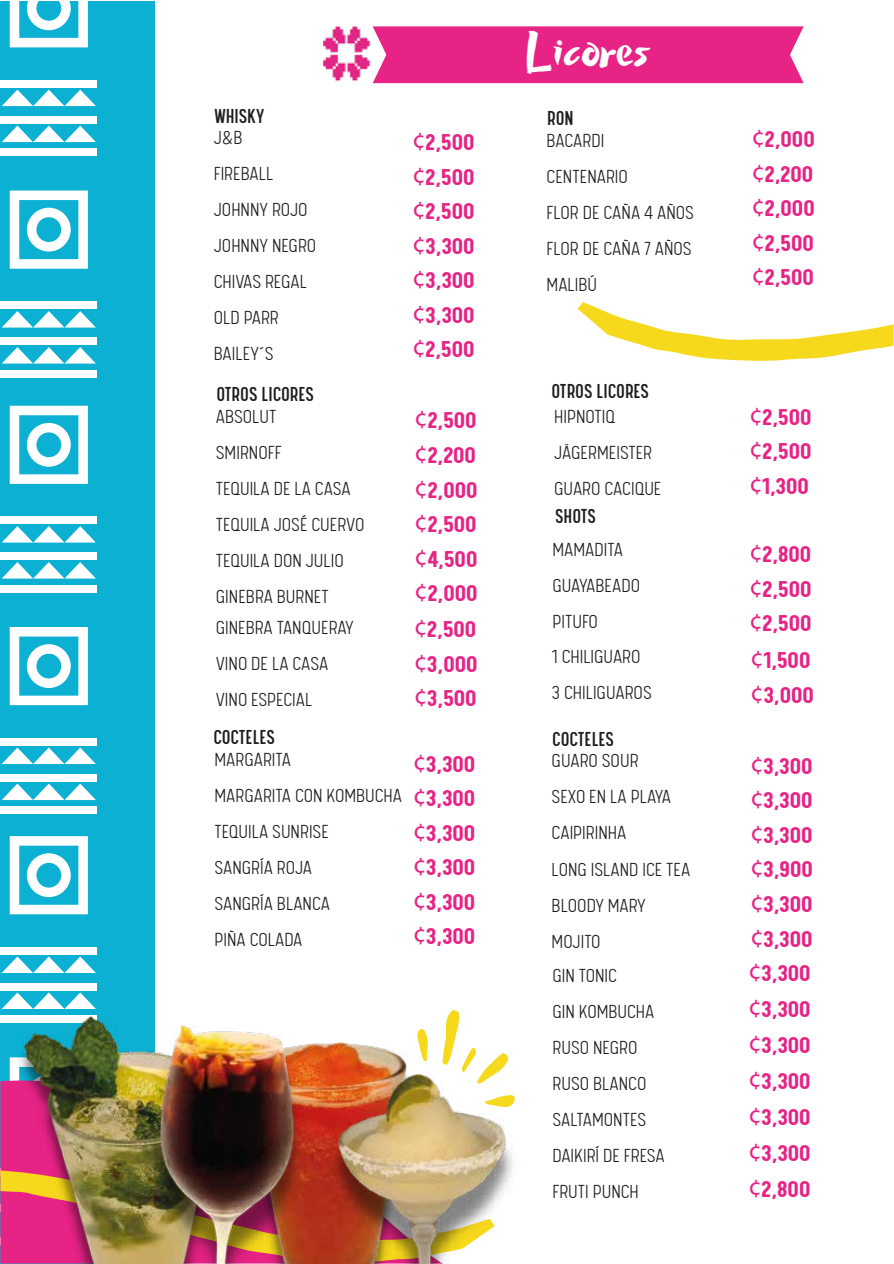
<style>
.page{position:relative;width:894px;height:1264px;background:#fff}
.page>*{position:absolute;margin:0;border:0;box-sizing:border-box;transform-origin:0 0}
.t1{font:48.15px "Beach Resort";color:#fff}
.t2{font:700 25.5px/34.5px "Calps";color:#e72386;text-align:justify}
.t3{font:22.5px "Calps Slim";color:#1d1d1b}
.t4{font:300 21px/36px "Calps";color:#1d1d1b}
.s1{font-family:"Myriad Pro";font-weight:400}
</style>
<div class="page">
<div style="left:0;top:1px;width:154px;height:1262px;background:#0cb0d3"></div>
<svg style="left:10px;top:836px;width:78px;height:78px"></svg>
<div style="left:0;top:983px;width:97px;height:7px;background:#fff"></div>
<div style="left:0;top:1015px;width:97px;height:7px;background:#fff"></div>
<svg style="left:2px;top:992px;width:93px;height:16px"></svg>
<div style="left:0;top:947px;width:97px;height:7px;background:#fff"></div>
<svg style="left:2px;top:956px;width:94px;height:17px"></svg>
<svg style="left:10px;top:627px;width:78px;height:78px"></svg>
<svg style="left:10px;top:406px;width:78px;height:78px"></svg>
<div style="left:0;top:552px;width:97px;height:7px;background:#fff"></div>
<div style="left:0;top:585px;width:97px;height:7px;background:#fff"></div>
<svg style="left:2px;top:562px;width:94px;height:16px"></svg>
<div style="left:0;top:516px;width:97px;height:7px;background:#fff"></div>
<svg style="left:2px;top:526px;width:94px;height:16px"></svg>
<div style="left:0;top:774px;width:97px;height:7px;background:#fff"></div>
<div style="left:0;top:806px;width:97px;height:7px;background:#fff"></div>
<svg style="left:2px;top:783px;width:94px;height:17px"></svg>
<div style="left:0;top:738px;width:97px;height:7px;background:#fff"></div>
<svg style="left:2px;top:747px;width:94px;height:17px"></svg>
<svg style="left:10px;top:190px;width:78px;height:79px"></svg>
<svg style="left:10px;top:1px;width:78px;height:46px"></svg>
<div style="left:0;top:116px;width:97px;height:7px;background:#fff"></div>
<div style="left:0;top:149px;width:97px;height:7px;background:#fff"></div>
<svg style="left:2px;top:126px;width:94px;height:16px"></svg>
<div style="left:0;top:80px;width:97px;height:7px;background:#fff"></div>
<svg style="left:2px;top:90px;width:94px;height:16px"></svg>
<div style="left:0;top:337px;width:97px;height:8px;background:#fff"></div>
<div style="left:0;top:370px;width:97px;height:7px;background:#fff"></div>
<svg style="left:2px;top:347px;width:94px;height:16px"></svg>
<div style="left:0;top:302px;width:97px;height:7px;background:#fff"></div>
<svg style="left:2px;top:311px;width:94px;height:16px"></svg>
<svg style="left:0;top:1022px;width:426px;height:241px"></svg>
<svg style="left:577px;top:302px;width:316px;height:59px"></svg>
<div style="left:373px;top:26px;width:430px;height:57px;background:#e72386"></div>
<img style="left:323px;top:25px;width:50px;height:58px">
<svg style="left:417px;top:1028px;width:11px;height:33px"></svg>
<svg style="left:442px;top:1010px;width:67px;height:64px"></svg>
<svg style="left:0;top:1166px;width:13px;height:96px"></svg>
<img style="left:13px;top:1016px;width:217px;height:247px">
<img style="left:309px;top:1042px;width:107px;height:221px">
<img style="left:146px;top:1025px;width:163px;height:238px">
<img style="left:323px;top:1074px;width:192px;height:189px">
<p class="t3" style="left:214px;top:103px;width:51px">WHISKY</p>
<p class="t4" style="left:214px;top:119px;width:104px">J&amp;B<br>FIREBALL<br>JOHNNY ROJO<br>JOHNNY NEGRO<br>CHIVAS REGAL<br>OLD PARR<br>BAILEY´S</p>
<h1 class="t1" style="left:525px;top:23px;width:127px">Licores</h1>
<p class="t3" style="left:547px;top:106px;width:28px">RON</p>
<p class="t4" style="left:546px;top:122px;width:149px">BACARDI<br>CENTENARIO<br>FLOR DE CAÑA 4 AÑOS<br>FLOR DE CAÑA 7 AÑOS<br>MALIBÚ</p>
<p class="t2" style="left:412px;top:124px;width:64px"><span class="s1">¢</span>2,500 <span class="s1">¢</span>2,500 <span class="s1">¢</span>2,500 <span class="s1">¢</span>3,300 <span class="s1">¢</span>3,300 <span class="s1">¢</span>3,300 <span class="s1">¢</span>2,500</p>
<p class="t2" style="left:751px;top:121px;width:64px"><span class="s1">¢</span>2,000 <span class="s1">¢</span>2,200 <span class="s1">¢</span>2,000 <span class="s1">¢</span>2,500 <span class="s1">¢</span>2,500</p>
<p class="t3" style="left:216px;top:381px;width:99px">OTROS LICORES</p>
<p class="t4" style="left:216px;top:397px;width:150px">ABSOLUT<br>SMIRNOFF<br>TEQUILA DE LA CASA<br>TEQUILA JOSÉ CUERVO<br>TEQUILA DON JULIO<br>GINEBRA BURNET</p>
<p class="t2" style="left:414px;top:402px;width:64px"><span class="s1">¢</span>2,500 <span class="s1">¢</span>2,200 <span class="s1">¢</span>2,000 <span class="s1">¢</span>2,500 <span class="s1">¢</span>4,500 <span class="s1">¢</span>2,000</p>
<p class="t4" style="left:216px;top:609px;width:139px">GINEBRA TANQUERAY<br>VINO DE LA CASA<br>VINO ESPECIAL</p>
<p class="t2" style="left:414px;top:611px;width:65px"><span class="s1">¢</span>2,500 <span class="s1">¢</span>3,000 <span class="s1">¢</span>3,500</p>
<p class="t3" style="left:551px;top:377px;width:99px">OTROS LICORES</p>
<p class="t4" style="left:554px;top:397px;width:109px">HIPNOTIQ<br>JÄGERMEISTER<br>GUARO CACIQUE</p>
<p class="t3" style="left:555px;top:503px;width:42px">SHOTS</p>
<p class="t2" style="left:749px;top:399px;width:63px"><span class="s1">¢</span>2,500 <span class="s1">¢</span>2,500 <span class="s1">¢</span>1,300</p>
<p class="t4" style="left:552px;top:531px;width:89px">MAMADITA<br>GUAYABEADO<br>PITUFO</p>
<p class="t2" style="left:749px;top:536px;width:63px"><span class="s1">¢</span>2,800 <span class="s1">¢</span>2,500 <span class="s1">¢</span>2,500</p>
<p class="t4" style="left:551px;top:637px;width:101px">1 CHILIGUARO<br>3 CHILIGUAROS</p>
<p class="t2" style="left:750px;top:642px;width:65px"><span class="s1">¢</span>1,500 <span class="s1">¢</span>3,000</p>
<p class="t3" style="left:213px;top:724px;width:63px">COCTELES</p>
<p class="t4" style="left:214px;top:740px;width:189px">MARGARITA<br>MARGARITA CON KOMBUCHA<br>TEQUILA SUNRISE<br>SANGRÍA ROJA<br>SANGRÍA BLANCA<br>PIÑA COLADA</p>
<p class="t2" style="left:413px;top:745px;width:64px"><span class="s1">¢</span>3,300 <span class="s1">¢</span>3,300 <span class="s1">¢</span>3,300 <span class="s1">¢</span>3,300 <span class="s1">¢</span>3,300 <span class="s1">¢</span>3,300</p>
<p class="t4" style="left:551px;top:742px;width:140px">GUARO SOUR<br>SEXO EN LA PLAYA<br>CAIPIRINHA<br>LONG ISLAND ICE TEA<br>BLOODY MARY<br>MOJITO</p>
<p class="t2" style="left:750px;top:747px;width:64px"><span class="s1">¢</span>3,300 <span class="s1">¢</span>3,300 <span class="s1">¢</span>3,300 <span class="s1">¢</span>3,900 <span class="s1">¢</span>3,300 <span class="s1">¢</span>3,300</p>
<p class="t3" style="left:552px;top:726px;width:63px">COCTELES</p>
<p class="t4" style="left:552px;top:956px;width:114px">GIN TONIC<br>GIN KOMBUCHA<br>RUSO NEGRO<br>RUSO BLANCO<br>SALTAMONTES<br>DAIKIRÍ DE FRESA<br>FRUTI PUNCH</p>
<p class="t2" style="left:748px;top:953px;width:64px;line-height:36px"><span class="s1">¢</span>3,300 <span class="s1">¢</span>3,300 <span class="s1">¢</span>3,300 <span class="s1">¢</span>3,300 <span class="s1">¢</span>3,300 <span class="s1">¢</span>3,300 <span class="s1">¢</span>2,800</p>
</div>
